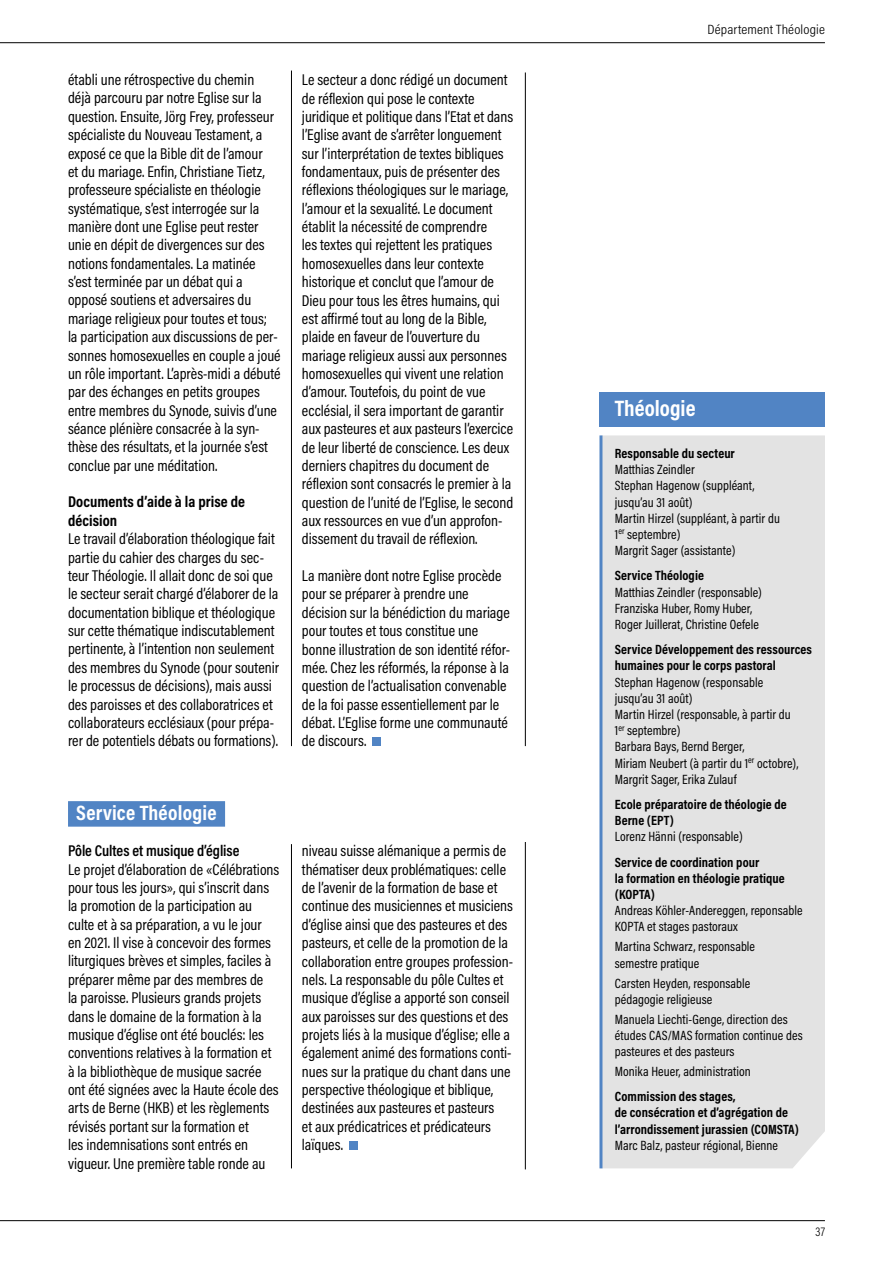
<style>
.page{position:relative;width:893px;height:1263px;background:#fff}
.page>*{position:absolute;margin:0;border:0;box-sizing:border-box;transform-origin:0 0}
.t1{font:700 22.5px "Acumin Pro Cond";color:#fff}
.t2{font:700 21px "Acumin Pro Cond";letter-spacing:.01em;color:#fff}
.t3{font:15.75px/18.3px "Acumin Pro Cond";color:#000}
.t4{font:700 15.75px/18.3px "Acumin Pro Cond";letter-spacing:.005em;color:#000}
.t5{font:600 15.75px "Acumin Pro Cond";letter-spacing:-.005em;color:#000}
.t6{font:13.5px/16.2px "Acumin Pro Cond";letter-spacing:.005em;color:#000}
.t7{font:700 13.5px/16.2px "Acumin Pro Cond";letter-spacing:.005em;color:#000}
.t8{font:300 13.5px "Acumin Pro Cond";letter-spacing:.01em;color:#000;scale:1.1 1}
.t9{font:300 12.75px "Acumin Pro Cond";color:#000}
</style>
<div class="page">
<hr style="left:0;top:1220px;width:825px;height:1px;background:#000">
<hr style="left:0;top:42px;width:825px;height:1px;background:#000">
<div style="left:372px;top:737px;width:9px;height:9px;background:#5184c4"></div>
<div style="left:68px;top:801px;width:157px;height:26px;background:#5184c4"></div>
<div style="left:349px;top:1141px;width:9px;height:9px;background:#5184c4"></div>
<div style="left:602px;top:435px;width:223px;height:733px;background:#e3e3e3"></div>
<div style="left:599px;top:392px;width:226px;height:35px;background:#5184c4"></div>
<hr style="left:599px;top:435px;width:3px;height:733px;background:#5184c4">
<hr style="left:291px;top:844px;width:1px;height:324px;background:#000">
<hr style="left:291px;top:71px;width:1px;height:675px;background:#000">
<hr style="left:525px;top:72px;width:1px;height:674px;background:#000">
<hr style="left:525px;top:842px;width:1px;height:327px;background:#000">
<p class="t3" style="left:68px;top:70px;width:214px">établi une rétrospective du chemin déjà parcouru par notre Eglise sur la question. Ensuite, Jörg Frey, professeur spécialiste du Nouveau Testament, a exposé ce que la Bible dit de l’amour<br>et du mariage. Enfin, Christiane Tietz, professeure spécialiste en théologie systématique, s’est interrogée sur la manière dont une Eglise peut rester unie en dépit de divergences sur des notions fondamentales. La matinée s’est terminée par un débat qui a opposé soutiens et adversaires du mariage religieux pour toutes et tous; la participation aux discussions de per&shy;sonnes homosexuelles en couple a joué un rôle important. L’après-midi a débuté par des échanges en petits groupes entre membres du Synode, suivis d’une séance plénière consacrée à la syn&shy;thèse des résultats, et la journée s’est conclue par une méditation.</p>
<p class="t4" style="left:68px;top:492px;width:178px">Documents d’aide à la prise de décision</p>
<p class="t3" style="left:68px;top:529px;width:213px">Le travail d’élaboration théologique fait partie du cahier des charges du sec&shy;teur Théologie. Il allait donc de soi que le secteur serait chargé d’élaborer de la documentation biblique et théologique sur cette thématique indiscutablement pertinente, à l’intention non seulement des membres du Synode (pour soutenir le processus de décisions), mais aussi des paroisses et des collaboratrices et collaborateurs ecclésiaux (pour prépa&shy;rer de potentiels débats ou formations).</p>
<p class="t3" style="left:302px;top:70px;width:213px">Le secteur a donc rédigé un document de réflexion qui pose le contexte juridique et politique dans l’Etat et dans l’Eglise avant de s’arrêter longuement sur l’interprétation de textes bibliques fondamentaux, puis de présenter des réflexions théologiques sur le mariage, l’amour et la sexualité. Le document établit la nécessité de comprendre<br>les textes qui rejettent les pratiques homosexuelles dans leur contexte historique et conclut que l’amour de Dieu pour tous les êtres humains, qui est affirmé tout au long de la Bible, plaide en faveur de l’ouverture du mariage religieux aussi aux personnes homosexuelles qui vivent une relation d’amour. Toutefois, du point de vue ecclésial, il sera important de garantir aux pasteures et aux pasteurs l’exercice de leur liberté de conscience. Les deux derniers chapitres du document de réflexion sont consacrés le premier à la question de l’unité de l’Eglise, le second aux ressources en vue d’un approfon&shy;dissement du travail de réflexion.</p>
<p class="t3" style="left:302px;top:566px;width:210px">La manière dont notre Eglise procède pour se préparer à prendre une décision sur la bénédiction du mariage pour toutes et tous constitue une bonne illustration de son identité réfor&shy;mée. Chez les réformés, la réponse à la question de l’actualisation convenable de la foi passe essentiellement par le débat. L’Eglise forme une communauté de discours.</p>
<h2 class="t2" style="left:76px;top:799px;width:142px">Service Théologie</h2>
<p class="t5" style="left:68px;top:840px;width:173px">Pôle Cultes et musique d’église</p>
<p class="t3" style="left:68px;top:860px;width:213px">Le projet d’élaboration de «Célébrations pour tous les jours», qui s’inscrit dans la promotion de la participation au culte et à sa préparation, a vu le jour<br>en 2021. Il vise à concevoir des formes liturgiques brèves et simples, faciles à préparer même par des membres de<br>la paroisse. Plusieurs grands projets dans le domaine de la formation à la musique d’église ont été bouclés: les conventions relatives à la formation et à la bibliothèque de musique sacrée ont été signées avec la Haute école des arts de Berne (HKB) et les règlements révisés portant sur la formation et<br>les indemnisations sont entrés en vigueur. Une première table ronde au</p>
<p class="t3" style="left:302px;top:841px;width:213px">niveau suisse alémanique a permis de thématiser deux problématiques: celle de l’avenir de la formation de base et continue des musiciennes et musiciens d’église ainsi que des pasteures et des pasteurs, et celle de la promotion de la collaboration entre groupes profession&shy;nels. La responsable du pôle Cultes et musique d’église a apporté son conseil aux paroisses sur des questions et des projets liés à la musique d’église; elle a également animé des formations conti&shy;nues sur la pratique du chant dans une perspective théologique et biblique, destinées aux pasteures et pasteurs<br>et aux prédicatrices et prédicateurs laïques.</p>
<p class="t8" style="left:708px;top:21px;width:108px">Département Théologie</p>
<h1 class="t1" style="left:615px;top:394px;width:82px">Théologie</h1>
<p class="t7" style="left:615px;top:445px;width:121px">Responsable du secteur</p>
<p class="t6" style="left:615px;top:461px;width:167px">Matthias Zeindler<br>Stephan Hagenow (suppléant, jusqu’au 31 août)<br>Martin Hirzel (suppléant, à partir du<br>1<sup>er</sup> septembre)<br>Margrit Sager (assistante)</p>
<p class="t7" style="left:615px;top:567px;width:91px">Service Théologie</p>
<p class="t6" style="left:615px;top:584px;width:149px">Matthias Zeindler (responsable)<br>Franziska Huber, Romy Huber,<br>Roger Juillerat, Christine Oefele</p>
<p class="t7" style="left:615px;top:641px;width:199px">Service Développement des ressources humaines pour le corps pastoral</p>
<p class="t6" style="left:615px;top:674px;width:185px">Stephan Hagenow (responsable jusqu’au 31 août)<br>Martin Hirzel (responsable, à partir du<br>1<sup>er</sup> septembre)<br>Barbara Bays, Bernd Berger,<br>Miriam Neubert (à partir du 1<sup>er</sup> octobre),<br>Margrit Sager, Erika Zulauf</p>
<p class="t7" style="left:615px;top:796px;width:173px">Ecole préparatoire de théologie de<br>Berne (EPT)</p>
<p class="t6" style="left:615px;top:828px;width:129px">Lorenz Hänni (responsable)</p>
<p class="t7" style="left:615px;top:853px;width:171px">Service de coordination pour<br>la formation en théologie pratique (KOPTA)</p>
<p class="t6" style="left:615px;top:902px;width:189px">Andreas Köhler-Andereggen, reponsable<br>KOPTA et stages pastoraux</p>
<p class="t6" style="left:615px;top:938px;width:142px">Martina Schwarz, responsable semestre pratique</p>
<p class="t6" style="left:615px;top:974px;width:137px">Carsten Heyden, responsable pédagogie religieuse</p>
<p class="t6" style="left:615px;top:1011px;width:189px">Manuela Liechti-Genge, direction des études CAS/MAS formation continue des pasteures et des pasteurs</p>
<p class="t6" style="left:615px;top:1063px;width:137px">Monika Heuer, administration</p>
<p class="t7" style="left:615px;top:1088px;width:186px">Commission des stages,<br>de consécration et d’agrégation de l’arrondissement jurassien (COMSTA)</p>
<p class="t6" style="left:615px;top:1137px;width:165px">Marc Balz, pasteur régional, Bienne</p>
<p class="t9" style="left:815px;top:1224px;width:11px">37</p>
</div>
